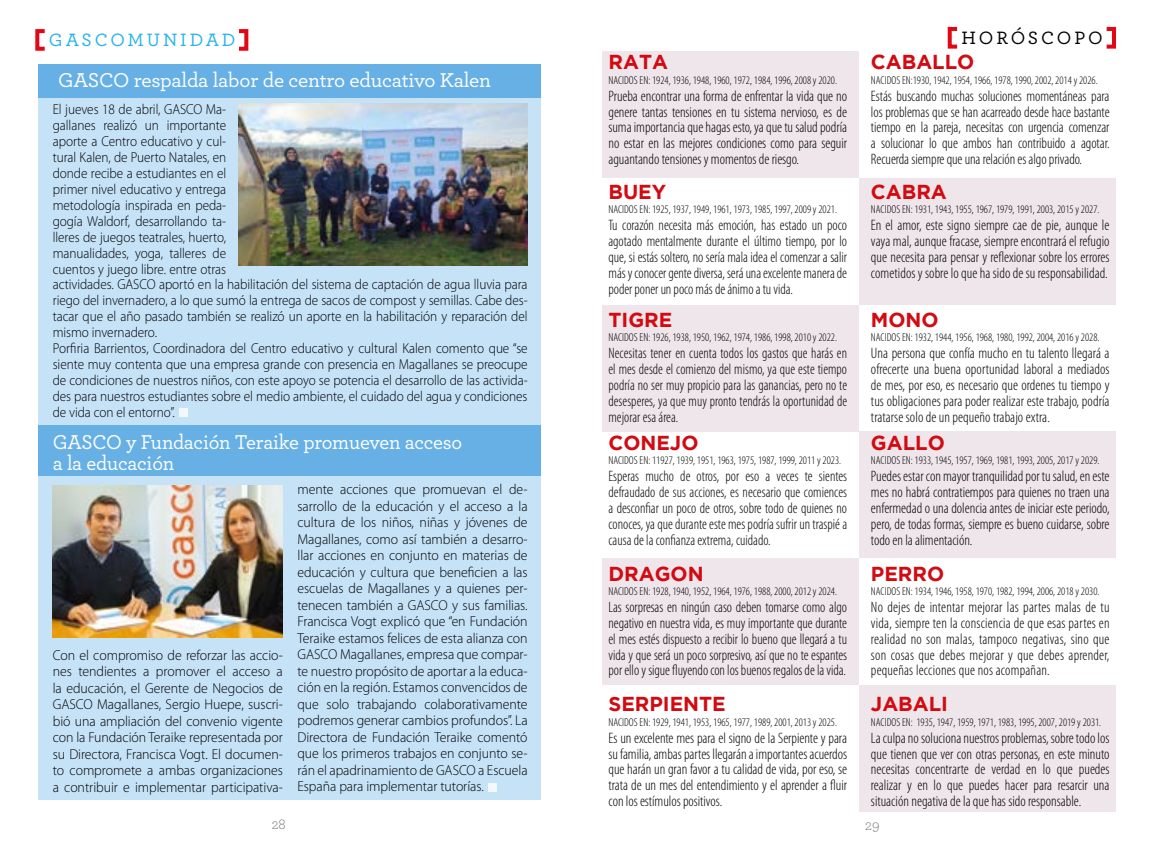
<style>
.page{position:relative;width:1149px;height:851px;background:#fff}
.page>*{position:absolute;margin:0;border:0;box-sizing:border-box;transform-origin:0 0}
.t1{font:500 21px/21px "Archer";letter-spacing:-.01em;color:#fff}
.t2{font:700 20.1px "Gotham";color:#d20a11}
.t3{font:500 18.75px "Archer";letter-spacing:.155em;color:#26b3e8}
.t4{font:500 18.75px "Archer";letter-spacing:.155em;color:#000}
.t5{font:300 condensed 15.15px/15.9px "Myriad Pro";letter-spacing:-.005em;color:#000;text-align:justify}
.t6{font:300 condensed 15.15px/15.9px "Myriad Pro";letter-spacing:-.005em;color:#000;text-align:justify;scale:.96 1}
.t7{font:300 condensed 15.15px/15.9px "Myriad Pro";letter-spacing:-.005em;color:#000;text-align:justify;scale:.95 1}
.t8{font:300 15px "Archer";color:#6d6d6c}
.t9{font:300 14.4px/16.5px "Myriad Pro";letter-spacing:-.005em;color:#000;text-align:justify;scale:.96 1}
.t10{font:300 14.4px/15.9px "Myriad Pro";letter-spacing:-.005em;color:#000;scale:.92 1}
.t11{font:300 condensed 11.55px "Myriad Pro";color:#000}
</style>
<div class="page">
<div style="left:38px;top:64px;width:502px;height:735px;background:#c6e2f7"></div>
<div style="left:602px;top:52px;width:256px;height:126px;background:#efe6eb"></div>
<div style="left:602px;top:305px;width:256px;height:126px;background:#efe6eb"></div>
<div style="left:602px;top:558px;width:256px;height:126px;background:#efe6eb"></div>
<div style="left:608px;top:431px;width:253px;height:128px;background:#fff"></div>
<div style="left:858px;top:178px;width:257px;height:127px;background:#efe6eb"></div>
<div style="left:858px;top:431px;width:257px;height:127px;background:#efe6eb"></div>
<div style="left:858px;top:684px;width:257px;height:127px;background:#efe6eb"></div>
<div style="left:947px;top:27px;width:11px;height:22px;border:4px solid #e30613"></div>
<div style="left:1104px;top:27px;width:11px;height:22px;border:4px solid #e30613"></div>
<div style="left:35px;top:29px;width:12px;height:22px;border:4px solid #e30613"></div>
<div style="left:237px;top:29px;width:11px;height:22px;border:4px solid #e30613"></div>
<div style="left:38px;top:64px;width:503px;height:33px;background:#67b0e6"></div>
<div style="left:38px;top:425px;width:502px;height:50px;background:#67b0e6"></div>
<img style="left:52px;top:485px;width:231px;height:152px">
<div style="left:488px;top:783px;width:8px;height:8px;background:#f2f8fd"></div>
<div style="left:179px;top:408px;width:9px;height:9px;background:#f2f8fd"></div>
<img style="left:239px;top:104px;width:288px;height:161px">
<p class="t3" style="left:49px;top:26px;width:188px">GASCOMUNIDAD</p>
<p class="t4" style="left:961px;top:24px;width:143px">HORÓSCOPO</p>
<h1 class="t1" style="left:58px;top:69px;width:434px">GASCO respalda labor de centro educativo Kalen</h1>
<p class="t10" style="left:53px;top:102px;width:517px">El jueves 18 de abril, GASCO Ma-<br>gallanes realizó un importante<br>aporte a Centro educativo y cul-<br>tural Kalen, de Puerto Natales, en<br>donde recibe a estudiantes en el<br>primer nivel educativo y entrega<br>metodología inspirada en peda-<br>gogía Waldorf, desarrollando ta-<br>lleres de juegos teatrales, huerto,<br>manualidades, yoga, talleres de<br>cuentos y juego libre. entre otras<br>actividades. GASCO aportó en la habilitación del sistema de captación de agua lluvia para riego del invernadero, a lo que sumó la entrega de sacos de compost y semillas. Cabe des&shy;tacar que el año pasado también se realizó un aporte en la habilitación y reparación del mismo invernadero.<br>Porfiria Barrientos, Coordinadora del Centro educativo y cultural Kalen comento que “se siente muy contenta que una empresa grande con presencia en Magallanes se preocupe de condiciones de nuestros niños, con este apoyo se potencia el desarrollo de las activida&shy;des para nuestros estudiantes sobre el medio ambiente, el cuidado del agua y condiciones de vida con el entorno”.</p>
<h1 class="t1" style="left:53px;top:430px;width:411px">GASCO y Fundación Teraike promueven acceso a la educación</h1>
<p class="t9" style="left:53px;top:646px;width:241px">Con el compromiso de reforzar las accio&shy;nes tendientes a promover el acceso a la educación, el Gerente de Negocios de GASCO Magallanes, Sergio Huepe, suscri&shy;bió una ampliación del convenio vigente con la Fundación Teraike representada por su Directora, Francisca Vogt. El documen&shy;to compromete a ambas organizaciones a contribuir e implementar participativa-</p>
<p class="t9" style="left:297px;top:481px;width:241px">mente acciones que promuevan el de&shy;sarrollo de la educación y el acceso a la cultura de los niños, niñas y jóvenes de Magallanes, como así también a desarro&shy;llar acciones en conjunto en materias de educación y cultura que beneficien a las escuelas de Magallanes y a quienes per&shy;tenecen también a GASCO y sus familias.<br>Francisca Vogt explicó que “en Fundación Teraike estamos felices de esta alianza con GASCO Magallanes, empresa que compar&shy;te nuestro propósito de aportar a la educa&shy;ción en la región. Estamos convencidos de que solo trabajando colaborativamente podremos generar cambios profundos”. La Directora de Fundación Teraike comentó que los primeros trabajos en conjunto se&shy;rán el apadrinamiento de GASCO a Escuela España para implementar tutorías.</p>
<h2 class="t2" style="left:608px;top:51px;width:61px">RATA</h2>
<h2 class="t2" style="left:870px;top:51px;width:105px">CABALLO</h2>
<p class="t11" style="left:608px;top:74px;width:230px">NACIDOS EN: 1924, 1936, 1948, 1960, 1972, 1984, 1996, 2008 y 2020.</p>
<p class="t11" style="left:870px;top:74px;width:228px">NACIDOS EN:1930, 1942, 1954, 1966, 1978, 1990, 2002, 2014 y 2026.</p>
<p class="t5" style="left:608px;top:88px;width:240px">Prueba encontrar una forma de enfrentar la vida que no genere tantas tensiones en tu sistema nervioso, es de suma importancia que hagas esto, ya que tu salud podría no estar en las mejores condiciones como para seguir aguantando tensiones y momentos de riesgo.</p>
<p class="t5" style="left:870px;top:88px;width:240px">Estás buscando muchas soluciones momentáneas para los problemas que se han acarreado desde hace bastante tiempo en la pareja, necesitas con urgencia comenzar a solucionar lo que ambos han contribuido a agotar.<br>Recuerda siempre que una relación es algo privado.</p>
<h2 class="t2" style="left:608px;top:180px;width:59px">BUEY</h2>
<h2 class="t2" style="left:870px;top:180px;width:77px">CABRA</h2>
<p class="t11" style="left:608px;top:203px;width:230px">NACIDOS EN: 1925, 1937, 1949, 1961, 1973, 1985, 1997, 2009 y 2021.</p>
<p class="t11" style="left:870px;top:203px;width:230px">NACIDOS EN: 1931, 1943, 1955, 1967, 1979, 1991, 2003, 2015 y 2027.</p>
<p class="t5" style="left:608px;top:218px;width:240px">Tu corazón necesita más emoción, has estado un poco agotado mentalmente durante el último tiempo, por lo que, si estás soltero, no sería mala idea el comenzar a salir más y conocer gente diversa, será una excelente manera de poder poner un poco más de ánimo a tu vida.</p>
<p class="t5" style="left:870px;top:218px;width:240px">En el amor, este signo siempre cae de pie, aunque le vaya mal, aunque fracase, siempre encontrará el refugio que necesita para pensar y reflexionar sobre los errores cometidos y sobre lo que ha sido de su responsabilidad.</p>
<h2 class="t2" style="left:608px;top:308px;width:65px">TIGRE</h2>
<h2 class="t2" style="left:870px;top:308px;width:69px">MONO</h2>
<p class="t11" style="left:608px;top:331px;width:230px">NACIDOS EN: 1926, 1938, 1950, 1962, 1974, 1986, 1998, 2010 y 2022.</p>
<p class="t11" style="left:870px;top:331px;width:230px">NACIDOS EN: 1932, 1944, 1956, 1968, 1980, 1992, 2004, 2016 y 2028.</p>
<p class="t7" style="left:608px;top:346px;width:252px">Necesitas tener en cuenta todos los gastos que harás en el mes desde el comienzo del mismo, ya que este tiempo podría no ser muy propicio para las ganancias, pero no te desesperes, ya que muy pronto tendrás la oportunidad de mejorar esa área.</p>
<p class="t5" style="left:870px;top:346px;width:240px">Una persona que confía mucho en tu talento llegará a ofrecerte una buena oportunidad laboral a mediados de mes, por eso, es necesario que ordenes tu tiempo y tus obligaciones para poder realizar este trabajo, podría tratarse solo de un pequeño trabajo extra.</p>
<h2 class="t2" style="left:608px;top:431px;width:91px">CONEJO</h2>
<h2 class="t2" style="left:870px;top:431px;width:75px">GALLO</h2>
<p class="t11" style="left:608px;top:454px;width:234px">NACIDOS EN: 11927, 1939, 1951, 1963, 1975, 1987, 1999, 2011 y 2023.</p>
<p class="t11" style="left:870px;top:454px;width:230px">NACIDOS EN: 1933, 1945, 1957, 1969, 1981, 1993, 2005, 2017 y 2029.</p>
<p class="t6" style="left:608px;top:468px;width:250px">Esperas mucho de otros, por eso a veces te sientes defraudado de sus acciones, es necesario que comiences a desconfiar un poco de otros, sobre todo de quienes no conoces, ya que durante este mes podría sufrir un traspié a causa de la confianza extrema, cuidado.</p>
<p class="t5" style="left:870px;top:468px;width:240px">Puedes estar con mayor tranquilidad por tu salud, en este mes no habrá contratiempos para quienes no traen una enfermedad o una dolencia antes de iniciar este periodo, pero, de todas formas, siempre es bueno cuidarse, sobre todo en la alimentación.</p>
<h2 class="t2" style="left:608px;top:562px;width:97px">DRAGON</h2>
<h2 class="t2" style="left:870px;top:562px;width:75px">PERRO</h2>
<p class="t11" style="left:608px;top:584px;width:230px">NACIDOS EN: 1928, 1940, 1952, 1964, 1976, 1988, 2000, 2012 y 2024.</p>
<p class="t11" style="left:870px;top:584px;width:230px">NACIDOS EN: 1934, 1946, 1958, 1970, 1982, 1994, 2006, 2018 y 2030.</p>
<p class="t5" style="left:608px;top:599px;width:240px">Las sorpresas en ningún caso deben tomarse como algo negativo en nuestra vida, es muy importante que durante el mes estés dispuesto a recibir lo bueno que llegará a tu vida y que será un poco sorpresivo, así que no te espantes por ello y sigue fluyendo con los buenos regalos de la vida.</p>
<p class="t5" style="left:870px;top:599px;width:240px">No dejes de intentar mejorar las partes malas de tu vida, siempre ten la consciencia de que esas partes en realidad no son malas, tampoco negativas, sino que son cosas que debes mejorar y que debes aprender, pequeñas lecciones que nos acompañan.</p>
<h2 class="t2" style="left:608px;top:692px;width:119px">SERPIENTE</h2>
<h2 class="t2" style="left:870px;top:692px;width:79px">JABALI</h2>
<p class="t11" style="left:608px;top:715px;width:230px">NACIDOS EN: 1929, 1941, 1953, 1965, 1977, 1989, 2001, 2013 y 2025.</p>
<p class="t11" style="left:870px;top:715px;width:232px">NACIDOS EN: 1935, 1947, 1959, 1971, 1983, 1995, 2007, 2019 y 2031.</p>
<p class="t5" style="left:608px;top:730px;width:240px">Es un excelente mes para el signo de la Serpiente y para su familia, ambas partes llegarán a importantes acuerdos que harán un gran favor a tu calidad de vida, por eso, se trata de un mes del entendimiento y el aprender a fluir con los estímulos positivos.</p>
<p class="t5" style="left:870px;top:730px;width:240px">La culpa no soluciona nuestros problemas, sobre todo los que tienen que ver con otras personas, en este minuto necesitas concentrarte de verdad en lo que puedes realizar y en lo que puedes hacer para resarcir una situación negativa de la que has sido responsable.</p>
<p class="t8" style="left:271px;top:814px;width:16px">28</p>
<p class="t8" style="left:864px;top:814px;width:16px">29</p>
</div>
